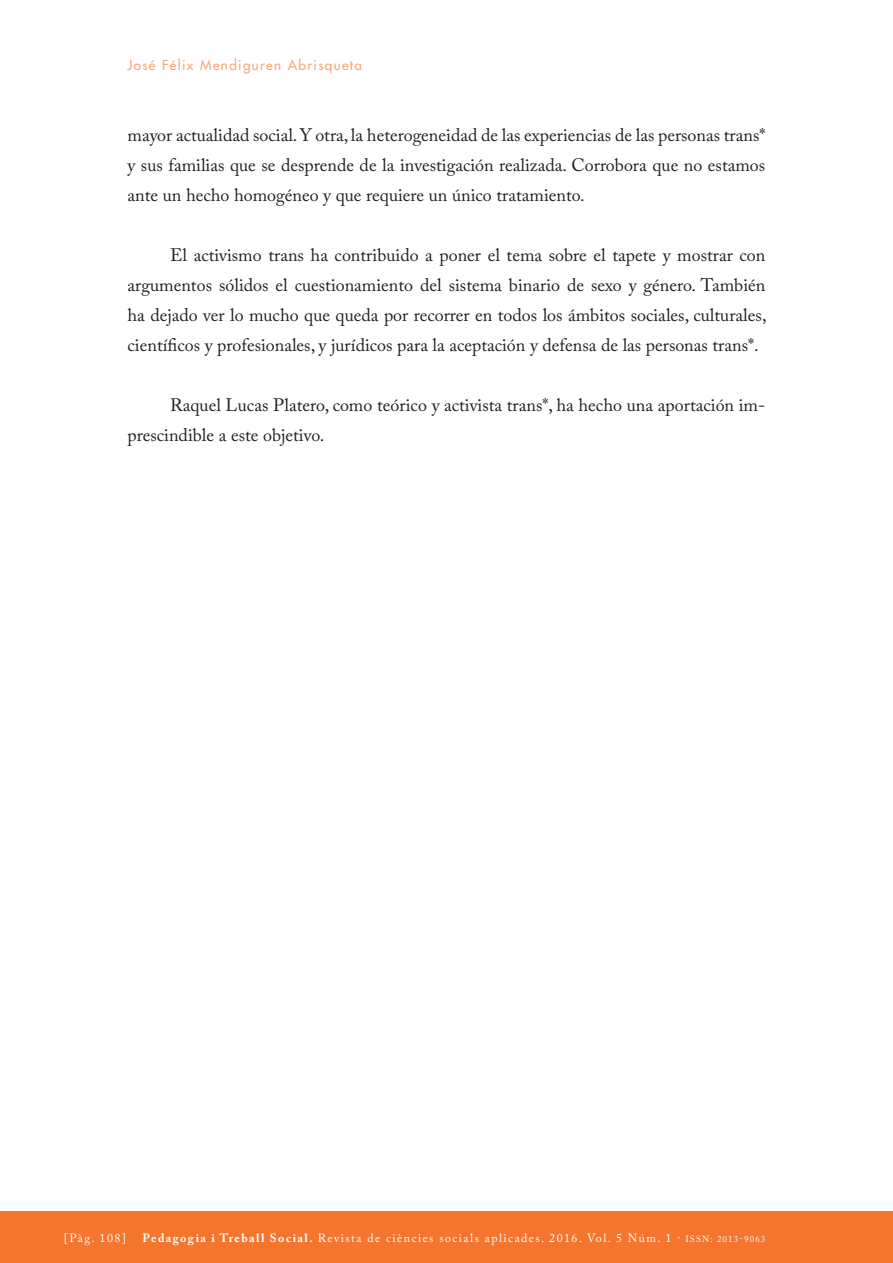
<style>
.page{position:relative;width:893px;height:1263px;background:#fff}
.page>*{position:absolute;margin:0;border:0;box-sizing:border-box;transform-origin:0 0}
.TEXT_COMU{font:18px/30px "Adobe Caslon Pro";color:#231f20;text-align:justify}
.CAPÇALERA_ESQUERRA{font:13.5px "Futura";letter-spacing:.1em;color:#f8a877}
.t1{font:12px "Adobe Caslon Pro";letter-spacing:.12em;color:#fff}
.s1{font-weight:700}
.s2{font-size:9px}
</style>
<div class="page">
<div style="left:0;top:1212px;width:893px;height:51px;background:#f3752e"></div>
<p class="CAPÇALERA_ESQUERRA" style="left:128px;top:57px;width:236px">José Félix Mendiguren Abrisqueta</p>
<p class="TEXT_COMU" style="left:128px;top:120px;width:639px">mayor actualidad social. Y otra, la heterogeneidad de las experiencias de las personas trans* y sus familias que se desprende de la investigación realizada. Corrobora que no estamos ante un hecho homogéneo y que requiere un único tratamiento.</p>
<p class="TEXT_COMU" style="left:128px;top:240px;width:640px;text-indent:43px">El activismo trans ha contribuido a poner el tema sobre el tapete y mostrar con argumentos sólidos el cuestionamiento del sistema binario de sexo y género. También ha dejado ver lo mucho que queda por recorrer en todos los ámbitos sociales, culturales, científicos y profesionales, y jurídicos para la aceptación y defensa de las personas trans*.</p>
<p class="TEXT_COMU" style="left:128px;top:390px;width:639px;text-indent:43px">Raquel Lucas Platero, como teórico y activista trans*, ha hecho una aportación im&shy;prescindible a este objetivo.</p>
<p class="t1" style="left:64px;top:1231px;width:64px">[Pàg. 108]</p>
<p class="t1" style="left:143px;top:1231px;width:624px"><span class="s1">Pedagogia i Treball Social.</span> Revista de ciències socials aplicades. 2016. Vol. 5 Núm. 1 · <span class="s2">ISSN: 2013-9063</span></p>
</div>
